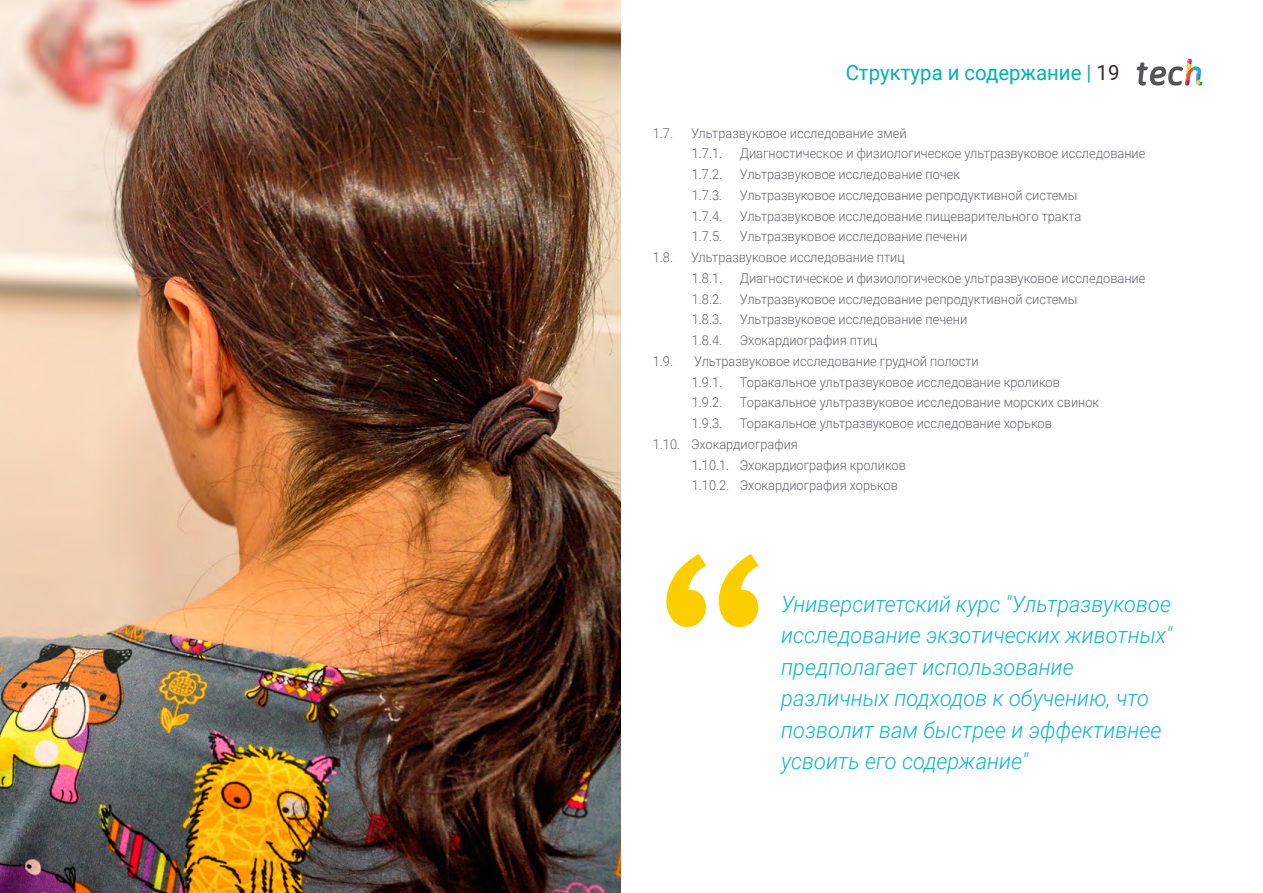
<style>
.page{position:relative;width:1263px;height:893px;background:#fff}
.page>*{position:absolute;margin:0;border:0;box-sizing:border-box;transform-origin:0 0}
.t1{font:italic 300 22.5px/31.5px "Roboto";color:#0fb6cf}
.t2{font:21px "Roboto";color:#00b2af}
.t3{font:300 13.5px/20.7px "Roboto";color:#61646a;scale:.95 1}
.s1{color:#312e20}
</style>
<div class="page">
<svg style="left:1137px;top:59px;width:65px;height:27px"></svg>
<img style="left:0;top:0;width:621px;height:893px">
<svg style="left:666px;top:554px;width:92px;height:73px"></svg>
<h2 class="t2" style="left:846px;top:57px;width:275px">Структура и содержание | <span class="s1">19</span></h2>
<p class="t3" style="left:653px;top:122px;width:23px">1.7.</p>
<p class="t3" style="left:691px;top:122px;width:228px">Ультразвуковое исследование змей<br>1.7.1.</p>
<p class="t3" style="left:740px;top:143px;width:428px">Диагностическое и физиологическое ультразвуковое исследование</p>
<p class="t3" style="left:692px;top:164px;width:34px">1.7.2.</p>
<p class="t3" style="left:740px;top:164px;width:233px">Ультразвуковое исследование почек</p>
<p class="t3" style="left:692px;top:184px;width:34px">1.7.3.</p>
<p class="t3" style="left:740px;top:184px;width:357px">Ультразвуковое исследование репродуктивной системы</p>
<p class="t3" style="left:692px;top:205px;width:34px">1.7.4.</p>
<p class="t3" style="left:740px;top:205px;width:361px">Ультразвуковое исследование пищеварительного тракта</p>
<p class="t3" style="left:692px;top:226px;width:34px">1.7.5.</p>
<p class="t3" style="left:740px;top:226px;width:241px">Ультразвуковое исследование печени</p>
<p class="t3" style="left:653px;top:247px;width:23px">1.8.</p>
<p class="t3" style="left:691px;top:247px;width:226px">Ультразвуковое исследование птиц<br>1.8.1.</p>
<p class="t3" style="left:740px;top:267px;width:428px">Диагностическое и физиологическое ультразвуковое исследование</p>
<p class="t3" style="left:692px;top:288px;width:34px">1.8.2.</p>
<p class="t3" style="left:740px;top:288px;width:357px">Ультразвуковое исследование репродуктивной системы</p>
<p class="t3" style="left:692px;top:309px;width:34px">1.8.3.</p>
<p class="t3" style="left:740px;top:309px;width:241px">Ультразвуковое исследование печени</p>
<p class="t3" style="left:692px;top:330px;width:34px">1.8.4.</p>
<p class="t3" style="left:740px;top:330px;width:147px">Эхокардиография птиц</p>
<p class="t3" style="left:653px;top:350px;width:23px">1.9.</p>
<p class="t3" style="left:692px;top:350px;width:304px">Ультразвуковое исследование грудной полости<br>1.9.1.</p>
<p class="t3" style="left:740px;top:371px;width:338px">Торакальное ультразвуковое исследование кроликов</p>
<p class="t3" style="left:692px;top:392px;width:34px">1.9.2.</p>
<p class="t3" style="left:740px;top:392px;width:380px">Торакальное ультразвуковое исследование морских свинок</p>
<p class="t3" style="left:692px;top:413px;width:34px">1.9.3.</p>
<p class="t3" style="left:740px;top:413px;width:330px">Торакальное ультразвуковое исследование хорьков</p>
<p class="t3" style="left:653px;top:433px;width:154px">1.10. Эхокардиография</p>
<p class="t3" style="left:692px;top:454px;width:227px">1.10.1. Эхокардиография кроликов</p>
<p class="t3" style="left:692px;top:475px;width:218px">1.10.2. Эхокардиография хорьков</p>
<h1 class="t1" style="left:781px;top:587px;width:393px">Университетский курс "Ультразвуковое исследование экзотических животных" предполагает использование различных подходов к обучению, что позволит вам быстрее и эффективнее усвоить его содержание"</h1>
</div>
